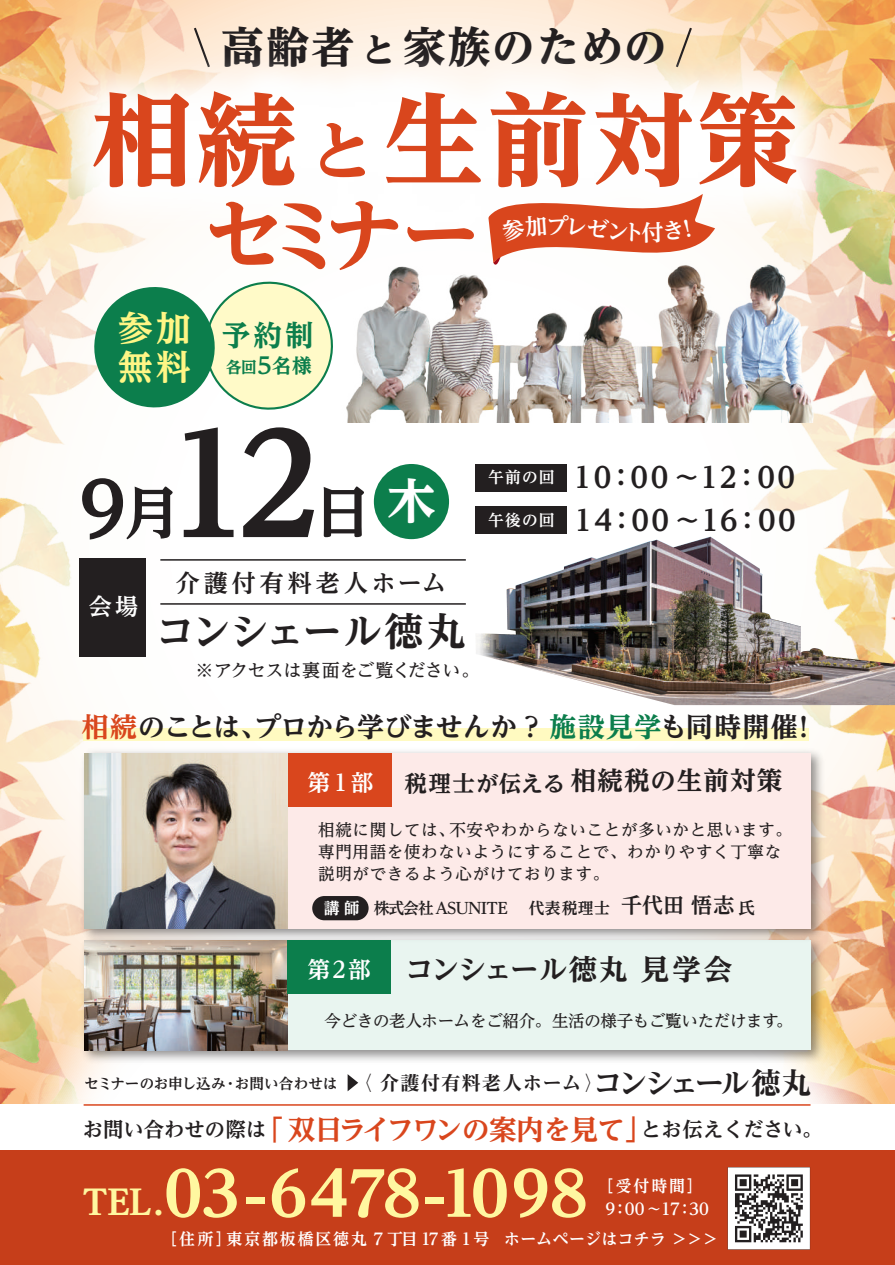
<style>
.page{position:relative;width:895px;height:1265px;background:#fff}
.page>*{position:absolute;margin:0;border:0;box-sizing:border-box;transform-origin:0 0}
.t1{font:700 expanded 139.5px "P Reim Yfoz Pr 6 N";color:#231f20}
.t2{font:800 100.65px "UD Reimin Pro";letter-spacing:.04em;color:#d9461d}
.t3{font:700 expanded 76.5px "P Reim Yfoz Pr 6 N";color:#231f20}
.t4{font:800 61.5px "Reim Ythz Pro";color:#fff7a0}
.t5{font:700 expanded 55.95px "P Reim Yfoz Pr 6 N";color:#231f20}
.t6{font:800 42.75px "UD Reimin Pro";letter-spacing:.04em;color:#231f20}
.t7{font:700 expanded 39px "UD Reimin Pro";letter-spacing:-.04em;color:#231f20}
.t8{font:700 expanded 34.5px/38.5px "P Reim Yfoz Pr 6 N";color:#fff685}
.t9{font:700 expanded 28.65px "P Reim Yfoz Pr 6 N";color:#0c7e4c}
.t10{font:700 expanded 28.5px/42.6px "P Reim Yfoz Pr 6 N";letter-spacing:.085em;color:#231f20}
.t11{font:700 expanded 28.5px "UD Reimin Pro";letter-spacing:.005em;color:#231f20}
.t12{font:700 expanded 27px "UD Reimin Pro";letter-spacing:-.015em;color:#231f20}
.t13{font:700 expanded 25.5px "UD Reimin Pro";letter-spacing:.045em;color:#231f20}
.t14{font:700 24px "UD Reimin Pro";letter-spacing:.165em;color:#231f20}
.t15{font:700 23.1px "UD Reimin Pro";color:#fff}
.t16{font:700 22.5px "UD Reimin Pro";color:#fff}
.t17{font:700 20.4px "UD Reimin Pro";color:#231f20}
.t18{font:700 expanded 18.9px "P Reim Pr 6 N";letter-spacing:.08em;color:#231f20}
.t19{font:500 18px "P Reim Ytwz Pr 6 N";letter-spacing:-.025em;color:#231f20}
.t20{font:500 16.5px/21.6px "UD Reimin Pro";letter-spacing:.04em;color:#231f20}
.t21{font:500 16.5px "UD Reimin Pro";letter-spacing:-.02em;color:#231f20}
.t22{font:700 16.2px "UD Reimin Pro";letter-spacing:.02em;color:#fff}
.t23{font:700 16.2px/22.8px "UD Reimin Pro";letter-spacing:.07em;color:#fff;text-align:center}
.t24{font:700 15.75px "UD Reimin Pro";letter-spacing:-.06em;color:#231f20}
.t25{font:700 expanded 15.6px "P Reim Yfoz Pr 6 N";color:#0c7e4c}
.t26{font:700 14.55px "UD Reimin Pro";letter-spacing:-.005em;color:#231f20}
.s1{font-size:34.2px}
.s2{font-size:64.5px}
.s3{font-size:22.95px}
.s4{font-size:19.65px}
.s5{font-size:55.95px}
.s6{color:#d9461d}
.s7{color:#0c7e4c}
.s8{font-size:22.5px}
.s9{font-stretch:expanded;color:#fff}
.s10{font-size:21px}
.s11{font-size:16.5px}
.s12{font-stretch:normal;font-size:22.5px;color:#fff}
.s13{font-size:29.4px}
.s14{font-stretch:expanded;font-size:27.6px;color:#d9461d}
</style>
<div class="page">
<img style="left:451px;top:0;width:443px;height:864px">
<img style="left:0;top:0;width:451px;height:864px">
<div style="left:38px;top:369px;width:775px;height:774px;background:#fff;border-radius:387px"></div>
<svg style="left:0;top:864px;width:894px;height:240px"></svg>
<img style="left:76px;top:945px;width:752px;height:122px">
<div style="left:85px;top:940px;width:726px;height:110px;background:#e9f5f0"></div>
<img style="left:76px;top:744px;width:752px;height:201px">
<div style="left:85px;top:753px;width:726px;height:175px;background:#fdeae8"></div>
<img style="left:85px;top:940px;width:203px;height:110px">
<img style="left:85px;top:753px;width:203px;height:175px">
<img style="left:476px;top:536px;width:418px;height:169px">
<div style="left:0;top:1150px;width:894px;height:115px;background:#c63e1a"></div>
<div style="left:83px;top:728px;width:725px;height:12px;background:#fffac1"></div>
<div style="left:374px;top:464px;width:75px;height:75px;background:#0c7e4c;border-radius:50%"></div>
<div style="left:475px;top:464px;width:91px;height:27px;background:#231f20"></div>
<div style="left:475px;top:506px;width:91px;height:27px;background:#231f20"></div>
<div style="left:727px;top:1167px;width:82px;height:82px;background:#fff;border:14px solid #fff"></div>
<svg style="left:735px;top:1174px;width:67px;height:68px"></svg>
<div style="left:287px;top:940px;width:104px;height:54px;background:#0c7e4c"></div>
<img style="left:347px;top:314px;width:479px;height:109px">
<div style="left:312px;top:896px;width:56px;height:24px;background:#231f20;border-radius:12px"></div>
<div style="left:288px;top:753px;width:103px;height:54px;background:#d9461d"></div>
<hr style="left:160px;top:603px;width:306px;height:1px;background:#231f20">
<div style="left:79px;top:558px;width:67px;height:99px;background:#231f20"></div>
<hr style="left:160px;top:559px;width:306px;height:1px;background:#231f20">
<img style="left:18px;top:23px;width:857px;height:291px">
<svg style="left:88px;top:201px;width:310px;height:216px"></svg>
<svg style="left:407px;top:227px;width:67px;height:15px"></svg>
<hr style="left:84px;top:1104px;width:726px;height:1px;background:#d9461d">
<svg style="left:347px;top:1074px;width:11px;height:17px"></svg>
<svg style="left:488px;top:194px;width:227px;height:72px"></svg>
<h3 class="t6" style="left:221px;top:12px;width:447px">高齢者<span class="s1">と</span>家族のための</h3>
<h2 class="t2" style="left:92px;top:58px;width:707px">相続<span class="s2">と</span>生前対策</h2>
<h3 class="t8" style="left:118px;top:308px;width:74px">参加無料</h3>
<h3 class="t9" style="left:222px;top:311px;width:93px">予約制</h3>
<p class="t25" style="left:226px;top:354px;width:87px">各回<span class="s3">5</span><span class="s4">名様</span></p>
<h1 class="t1" style="left:165px;top:368px;width:157px">12</h1>
<h3 class="t3" style="left:79px;top:445px;width:102px">9<span class="s5">月</span></h3>
<h3 class="t5" style="left:315px;top:465px;width:122px">日<sup>木</sup></h3>
<h3 class="t14" style="left:176px;top:563px;width:272px">介護付有料老人ホーム</h3>
<h3 class="t15" style="left:89px;top:587px;width:51px">会場</h3>
<h3 class="t7" style="left:156px;top:600px;width:311px">コンシェール徳丸</h3>
<p class="t19" style="left:195px;top:655px;width:285px">※アクセスは裏面をご覧ください。</p>
<h3 class="t10" style="left:488px;top:456px;width:309px"><sup>午前の回</sup> 10：00～12：00<sup>午後の回</sup> 14：00～16：00</h3>
<h3 class="t12" style="left:82px;top:704px;width:736px"><span class="s6">相続</span>のことは、プロから学びませんか？<span class="s7">施設見学</span>も同時開催！</h3>
<h3 class="t16" style="left:308px;top:764px;width:67px">第１部</h3>
<h3 class="t13" style="left:404px;top:760px;width:379px"><span class="s8">税理士が伝える</span>相続税の生前対策</h3>
<p class="t20" style="left:318px;top:819px;width:475px">相続に関しては、不安やわからないことが多いかと思います。専門用語を使わないようにすることで、わかりやすく丁寧な説明ができるよう心がけております。</p>
<p class="t24" style="left:323px;top:895px;width:186px"><span class="s9">講師</span> 株式会社 ASUNITE</p>
<p class="t24" style="left:528px;top:895px;width:228px">代表税理士 <span class="s10">千代田悟志</span><span class="s11">氏</span></p>
<h3 class="t11" style="left:308px;top:946px;width:426px"><span class="s12">第2部</span> コンシェール徳丸 見学会</h3>
<p class="t21" style="left:324px;top:1007px;width:469px">今どきの老人ホームをご紹介。生活の様子もご覧いただけます。</p>
<p class="t18" style="left:353px;top:1067px;width:459px">〈介護付有料老人ホーム〉<span class="s13">コンシェール徳丸</span></p>
<p class="t17" style="left:83px;top:1112px;width:741px">お問い合わせの際は<span class="s14">「双日ライフワンの案内を見て」</span>とお伝えください。</p>
<p class="t23" style="left:597px;top:1174px;width:113px">［受付時間］<br>9：00～17：30</p>
<p class="t26" style="left:84px;top:1071px;width:254px">セミナーのお申し込み・お問い合わせは</p>
<h3 class="t4" style="left:82px;top:1143px;width:507px"><span class="s1">TEL.</span>03-6478-1098</h3>
<p class="t22" style="left:161px;top:1225px;width:558px">［住所］東京都板橋区徳丸 7 丁目 17番 1号 ホームページはコチラ＞＞＞</p>
</div>
